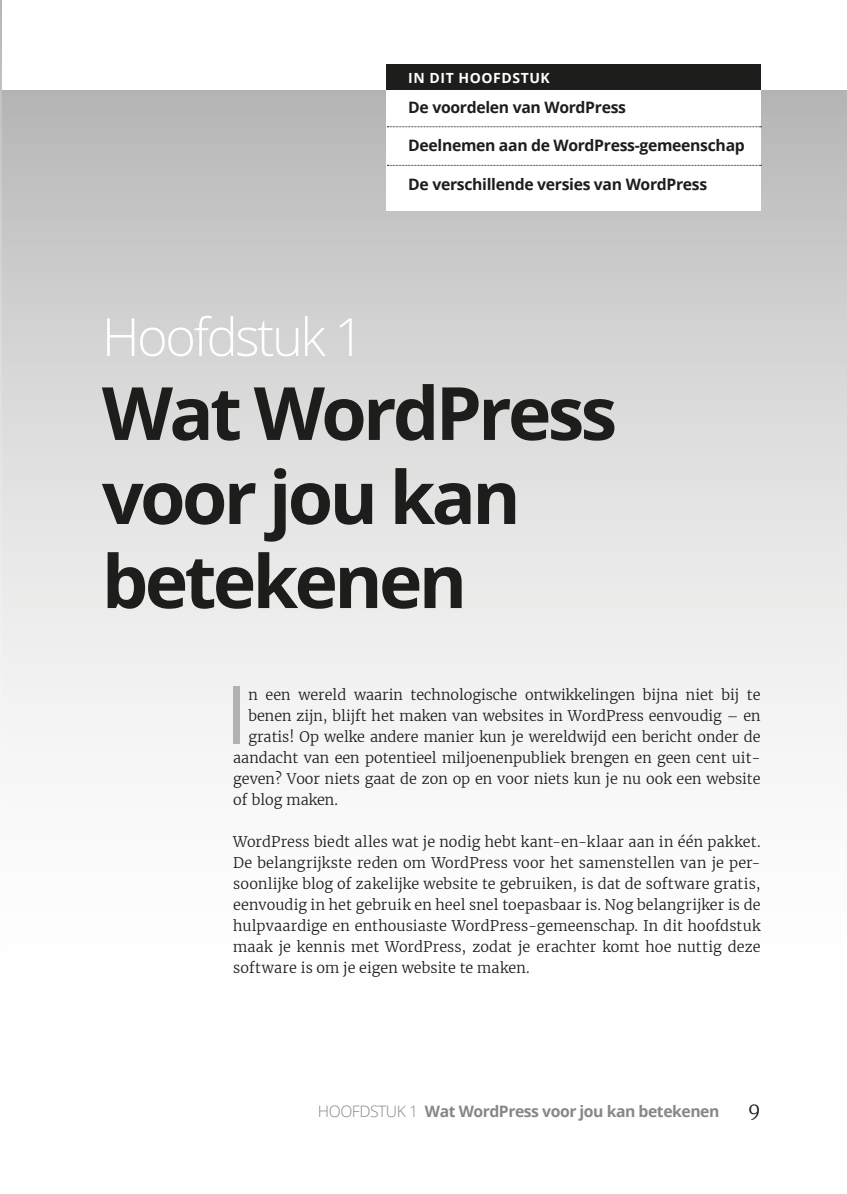
<style>
.page{position:relative;width:847px;height:1194px;background:#fff}
.page>*{position:absolute;margin:0;border:0;box-sizing:border-box;transform-origin:0 0}
.t1{font:79.98px "Open Sans";color:#b2b2b2}
.t2{font:700 73.5px/84px "Open Sans";letter-spacing:-.05em;color:#1d1d1b}
.t3{font:300 52.5px "Open Sans";letter-spacing:-.05em;color:#fff}
.t4{font:300 19.25px "Merriweather";color:#1d1d1b}
.t5{font:700 15.75px "Open Sans";letter-spacing:-.02em;color:#1d1d1b}
.t6{font:700 15.75px "Open Sans";letter-spacing:-.03em;color:#878787}
.t7{font:300 15.75px "Open Sans";color:#878787}
.t8{font:300 14.35px/21px "Merriweather";color:#1d1d1b;text-align:justify}
.t9{font:700 14px "Open Sans";letter-spacing:.04em;color:#fff}
.s1{font-weight:300}
</style>
<div class="page">
<div style="left:2px;top:91px;width:844px;height:984px;background:linear-gradient(to bottom,#bfbfbf,#fff)"></div>
<div style="left:386px;top:64px;width:374px;height:27px;background:#1d1d1b"></div>
<svg style="left:0;top:3px;width:1px;height:718px"></svg>
<div style="left:386px;top:91px;width:374px;height:120px;background:#fff"></div>
<svg style="left:387px;top:126px;width:374px;height:1px"></svg>
<svg style="left:387px;top:165px;width:374px;height:1px"></svg>
<p class="t9" style="left:408px;top:68px;width:143px">IN DIT HOOFDSTUK</p>
<p class="t5" style="left:408px;top:96px;width:219px">De voordelen van WordPress</p>
<p class="t5" style="left:408px;top:134px;width:338px">Deelnemen aan de WordPress-gemeenschap</p>
<p class="t5" style="left:408px;top:173px;width:300px">De verschillende versies van WordPress</p>
<h3 class="t3" style="left:102px;top:301px;width:264px">Hoofdstuk 1</h3>
<h2 class="t2" style="left:102px;top:369px;width:516px">Wat WordPress voor jou kan betekenen</h2>
<h1 class="t1" style="left:225px;top:660px;width:24px">I</h1>
<p class="t8" style="left:248px;top:684px;width:513px">n een wereld waarin technologische ontwikkelingen bijna niet bij te</p>
<p class="t8" style="left:248px;top:705px;width:513px">benen zijn, blijft het maken van websites in WordPress eenvoudig – en</p>
<p class="t8" style="left:248px;top:726px;width:513px">gratis! Op welke andere manier kun je wereldwijd een bericht onder de</p>
<p class="t8" style="left:233px;top:747px;width:528px">aandacht van een potentieel miljoenenpubliek brengen en geen cent uit-</p>
<p class="t8" style="left:233px;top:768px;width:528px">geven? Voor niets gaat de zon op en voor niets kun je nu ook een website</p>
<p class="t8" style="left:233px;top:789px;width:106px">of blog maken.</p>
<p class="t8" style="left:233px;top:831px;width:528px">WordPress biedt alles wat je nodig hebt kant-en-klaar aan in één pakket.<br>De belangrijkste reden om WordPress voor het samenstellen van je per&shy;soonlijke blog of zakelijke website te gebruiken, is dat de software gratis, eenvoudig in het gebruik en heel snel toepasbaar is. Nog belangrijker is de hulpvaardige en enthousiaste WordPress-gemeenschap. In dit hoofdstuk maak je kennis met WordPress, zodat je erachter komt hoe nuttig deze software is om je eigen website te maken.</p>
<p class="t7" style="left:318px;top:1100px;width:22px">Hoofdstuk</p>
<p class="t6" style="left:409px;top:1100px;width:312px"><span class="s1">1</span> Wat WordPress voor jou kan betekenen</p>
<h3 class="t4" style="left:747px;top:1097px;width:14px">9</h3>
</div>
